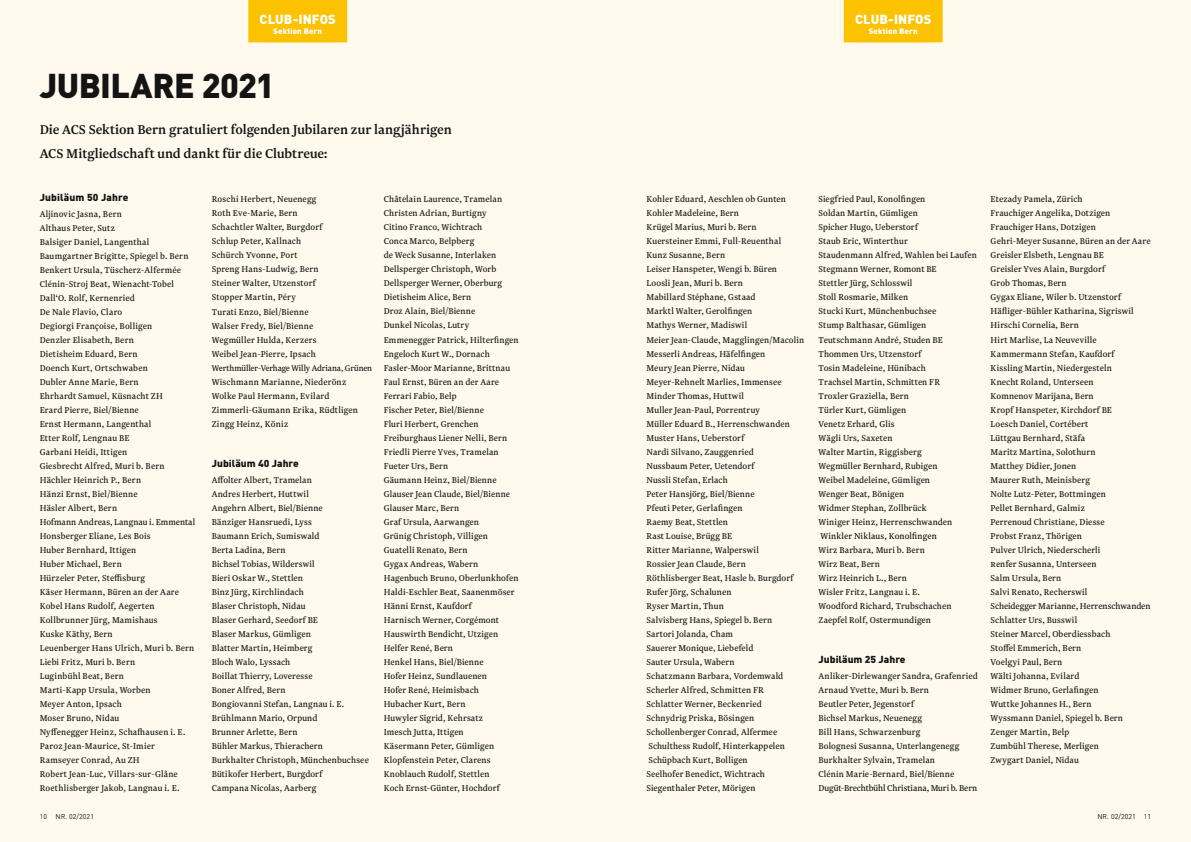
<style>
.page{position:relative;width:1191px;height:842px;background:#fffaed}
.page>*{position:absolute;margin:0;border:0;box-sizing:border-box;transform-origin:0 0}
.t1{font:900 34px "DIN";letter-spacing:-.015em;color:#131413}
.t2{font:500 15px/24px "Newzald";color:#131413}
.t3{font:900 13px "DIN";letter-spacing:.01em;color:#fff}
.t4{font:10px/14px "Newzald";letter-spacing:.015em;color:#131413}
.t5{font:900 10px "DIN";letter-spacing:.005em;color:#131413}
.t6{font:9.6px "Newzald";letter-spacing:-.005em;color:#131413}
.t7{font:900 8px "DIN";letter-spacing:.01em;color:#fff}
.t8{font:7px "DIN";letter-spacing:.01em;color:#131413}
</style>
<div class="page">
<div style="left:248px;top:0;width:99px;height:42px;background:#fcc200"></div>
<div style="left:843px;top:0;width:99px;height:42px;background:#fcc200"></div>
<h3 class="t3" style="left:259px;top:10px;width:78px">CLUB-INFOS</h3>
<p class="t7" style="left:273px;top:25px;width:50px">Sektion Bern</p>
<h1 class="t1" style="left:40px;top:64px;width:236px">JUBILARE 2021</h1>
<h2 class="t2" style="left:40px;top:118px;width:413px">Die ACS Sektion Bern gratuliert folgenden Jubilaren zur langjährigen<br>ACS Mitgliedschaft und dankt für die Clubtreue:</h2>
<p class="t5" style="left:40px;top:191px;width:90px">Jubiläum 50 Jahre</p>
<p class="t4" style="left:40px;top:207px;width:157px">Aljinovic Jasna, Bern<br>Althaus Peter, Sutz<br>Balsiger Daniel, Langenthal<br>Baumgartner Brigitte, Spiegel b. Bern<br>Benkert Ursula, Tüscherz-Alfermée<br>Clénin-Stroj Beat, Wienacht-Tobel<br>Dall‘O. Rolf, Kernenried<br>De Nale Flavio, Claro<br>Degiorgi Françoise, Bolligen<br>Denzler Elisabeth, Bern<br>Dietisheim Eduard, Bern<br>Doench Kurt, Ortschwaben<br>Dubler Anne Marie, Bern<br>Ehrhardt Samuel, Küsnacht ZH<br>Erard Pierre, Biel/Bienne<br>Ernst Hermann, Langenthal<br>Etter Rolf, Lengnau BE<br>Garbani Heidi, Ittigen<br>Giesbrecht Alfred, Muri b. Bern<br>Hächler Heinrich P., Bern<br>Hänzi Ernst, Biel/Bienne<br>Häsler Albert, Bern<br>Hofmann Andreas, Langnau i. Emmental<br>Honsberger Eliane, Les Bois<br>Huber Bernhard, Ittigen<br>Huber Michael, Bern<br>Hürzeler Peter, Steffisburg<br>Käser Hermann, Büren an der Aare<br>Kobel Hans Rudolf, Aegerten<br>Kollbrunner Jürg, Mamishaus<br>Kuske Käthy, Bern<br>Leuenberger Hans Ulrich, Muri b. Bern<br>Liebi Fritz, Muri b. Bern<br>Luginbühl Beat, Bern<br>Marti-Kapp Ursula, Worben<br>Meyer Anton, Ipsach<br>Moser Bruno, Nidau<br>Nyffenegger Heinz, Schafhausen i. E.<br>Paroz Jean-Maurice, St-Imier<br>Ramseyer Conrad, Au ZH<br>Robert Jean-Luc, Villars-sur-Glâne<br>Roethlisberger Jakob, Langnau i. E.</p>
<p class="t4" style="left:212px;top:192px;width:112px">Roschi Herbert, Neuenegg<br>Roth Eve-Marie, Bern<br>Schachtler Walter, Burgdorf<br>Schlup Peter, Kallnach<br>Schürch Yvonne, Port<br>Spreng Hans-Ludwig, Bern<br>Steiner Walter, Utzenstorf<br>Stopper Martin, Péry<br>Turati Enzo, Biel/Bienne<br>Walser Fredy, Biel/Bienne<br>Wegmüller Hulda, Kerzers<br>Weibel Jean-Pierre, Ipsach</p>
<p class="t6" style="left:212px;top:362px;width:162px">Werthmüller-Verhage Willy Adriana, Grünen</p>
<p class="t4" style="left:212px;top:374px;width:148px">Wischmann Marianne, Niederönz<br>Wolke Paul Hermann, Evilard<br>Zimmerli-Gäumann Erika, Rüdtligen<br>Zingg Heinz, Köniz</p>
<p class="t5" style="left:212px;top:456px;width:89px">Jubiläum 40 Jahre</p>
<p class="t4" style="left:212px;top:472px;width:159px">Affolter Albert, Tramelan<br>Andres Herbert, Huttwil<br>Angehrn Albert, Biel/Bienne<br>Bänziger Hansruedi, Lyss<br>Baumann Erich, Sumiswald<br>Berta Ladina, Bern<br>Bichsel Tobias, Wilderswil<br>Bieri Oskar W., Stettlen<br>Binz Jürg, Kirchlindach<br>Blaser Christoph, Nidau<br>Blaser Gerhard, Seedorf BE<br>Blaser Markus, Gümligen<br>Blatter Martin, Heimberg<br>Bloch Walo, Lyssach<br>Boillat Thierry, Loveresse<br>Boner Alfred, Bern<br>Bongiovanni Stefan, Langnau i. E.<br>Brühlmann Mario, Orpund<br>Brunner Arlette, Bern<br>Bühler Markus, Thierachern<br>Burkhalter Christoph, Münchenbuchsee<br>Bütikofer Herbert, Burgdorf<br>Campana Nicolas, Aarberg</p>
<p class="t4" style="left:384px;top:192px;width:136px">Châtelain Laurence, Tramelan<br>Christen Adrian, Burtigny<br>Citino Franco, Wichtrach<br>Conca Marco, Belpberg<br>de Weck Susanne, Interlaken<br>Dellsperger Christoph, Worb<br>Dellsperger Werner, Oberburg<br>Dietisheim Alice, Bern<br>Droz Alain, Biel/Bienne<br>Dunkel Nicolas, Lutry<br>Emmenegger Patrick, Hilterfingen<br>Engeloch Kurt W., Dornach<br>Fasler-Moor Marianne, Brittnau<br>Faul Ernst, Büren an der Aare<br>Ferrari Fabio, Belp<br>Fischer Peter, Biel/Bienne<br>Fluri Herbert, Grenchen<br>Freiburghaus Liener Nelli, Bern<br>Friedli Pierre Yves, Tramelan<br>Fueter Urs, Bern<br>Gäumann Heinz, Biel/Bienne<br>Glauser Jean Claude, Biel/Bienne<br>Glauser Marc, Bern<br>Graf Ursula, Aarwangen<br>Grünig Christoph, Villigen<br>Guatelli Renato, Bern<br>Gygax Andreas, Wabern<br>Hagenbuch Bruno, Oberlunkhofen<br>Haldi-Eschler Beat, Saanenmöser<br>Hänni Ernst, Kaufdorf<br>Harnisch Werner, Corgémont<br>Hauswirth Bendicht, Utzigen<br>Helfer René, Bern<br>Henkel Hans, Biel/Bienne<br>Hofer Heinz, Sundlauenen<br>Hofer René, Heimisbach<br>Hubacher Kurt, Bern<br>Huwyler Sigrid, Kehrsatz<br>Imesch Jutta, Ittigen<br>Käsermann Peter, Gümligen<br>Klopfenstein Peter, Clarens<br>Knoblauch Rudolf, Stettlen<br>Koch Ernst-Günter, Hochdorf</p>
<h3 class="t3" style="left:855px;top:10px;width:78px">CLUB-INFOS</h3>
<p class="t7" style="left:869px;top:25px;width:50px">Sektion Bern</p>
<p class="t4" style="left:646px;top:192px;width:159px">Kohler Eduard, Aeschlen ob Gunten<br>Kohler Madeleine, Bern<br>Krügel Marius, Muri b. Bern<br>Kuersteiner Emmi, Full-Reuenthal<br>Kunz Susanne, Bern<br>Leiser Hanspeter, Wengi b. Büren<br>Loosli Jean, Muri b. Bern<br>Mabillard Stéphane, Gstaad<br>Marktl Walter, Gerolfingen<br>Mathys Werner, Madiswil<br>Meier Jean-Claude, Magglingen/Macolin<br>Messerli Andreas, Häfelfingen<br>Meury Jean Pierre, Nidau<br>Meyer-Rehnelt Marlies, Immensee<br>Minder Thomas, Huttwil<br>Muller Jean-Paul, Porrentruy<br>Müller Eduard B., Herrenschwanden<br>Muster Hans, Ueberstorf<br>Nardi Silvano, Zauggenried<br>Nussbaum Peter, Uetendorf<br>Nussli Stefan, Erlach<br>Peter Hansjörg, Biel/Bienne<br>Pfeuti Peter, Gerlafingen<br>Raemy Beat, Stettlen<br>Rast Louise, Brügg BE<br>Ritter Marianne, Walperswil<br>Rossier Jean Claude, Bern<br>Röthlisberger Beat, Hasle b. Burgdorf<br>Rufer Jörg, Schalunen<br>Ryser Martin, Thun<br>Salvisberg Hans, Spiegel b. Bern<br>Sartori Jolanda, Cham<br>Sauerer Monique, Liebefeld<br>Sauter Ursula, Wabern<br>Schatzmann Barbara, Vordemwald<br>Scherler Alfred, Schmitten FR<br>Schlatter Werner, Beckenried<br>Schnydrig Priska, Bösingen<br>Schollenberger Conrad, Alfermee<br>Schulthess Rudolf, Hinterkappelen<br>Schüpbach Kurt, Bolligen<br>Seelhofer Benedict, Wichtrach<br>Siegenthaler Peter, Mörigen</p>
<p class="t4" style="left:818px;top:192px;width:160px">Siegfried Paul, Konolfingen<br>Soldan Martin, Gümligen<br>Spicher Hugo, Ueberstorf<br>Staub Eric, Winterthur<br>Staudenmann Alfred, Wahlen bei Laufen<br>Stegmann Werner, Romont BE<br>Stettler Jürg, Schlosswil<br>Stoll Rosmarie, Milken<br>Stucki Kurt, Münchenbuchsee<br>Stump Balthasar, Gümligen<br>Teutschmann André, Studen BE<br>Thommen Urs, Utzenstorf<br>Tosin Madeleine, Hünibach<br>Trachsel Martin, Schmitten FR<br>Troxler Graziella, Bern<br>Türler Kurt, Gümligen<br>Venetz Erhard, Glis<br>Wägli Urs, Saxeten<br>Walter Martin, Riggisberg<br>Wegmüller Bernhard, Rubigen<br>Weibel Madeleine, Gümligen<br>Wenger Beat, Bönigen<br>Widmer Stephan, Zollbrück<br>Winiger Heinz, Herrenschwanden<br>Winkler Niklaus, Konolfingen<br>Wirz Barbara, Muri b. Bern<br>Wirz Beat, Bern<br>Wirz Heinrich L., Bern<br>Wisler Fritz, Langnau i. E.<br>Woodford Richard, Trubschachen<br>Zaepfel Rolf, Ostermundigen</p>
<p class="t5" style="left:818px;top:652px;width:89px">Jubiläum 25 Jahre</p>
<p class="t4" style="left:818px;top:668px;width:161px">Anliker-Dirlewanger Sandra, Grafenried<br>Arnaud Yvette, Muri b. Bern<br>Beutler Peter, Jegenstorf<br>Bichsel Markus, Neuenegg<br>Bill Hans, Schwarzenburg<br>Bolognesi Susanna, Unterlangenegg<br>Burkhalter Sylvain, Tramelan<br>Clénin Marie-Bernard, Biel/Bienne<br>Dugüt-Brechtbühl Christiana, Muri b. Bern</p>
<p class="t4" style="left:990px;top:192px;width:161px">Etezady Pamela, Zürich<br>Frauchiger Angelika, Dotzigen<br>Frauchiger Hans, Dotzigen<br>Gehri-Meyer Susanne, Büren an der Aare<br>Greisler Elsbeth, Lengnau BE<br>Greisler Yves Alain, Burgdorf<br>Grob Thomas, Bern<br>Gygax Eliane, Wiler b. Utzenstorf<br>Häfliger-Bühler Katharina, Sigriswil<br>Hirschi Cornelia, Bern<br>Hirt Marlise, La Neuveville<br>Kammermann Stefan, Kaufdorf<br>Kissling Martin, Niedergesteln<br>Knecht Roland, Unterseen<br>Komnenov Marijana, Bern<br>Kropf Hanspeter, Kirchdorf BE<br>Loesch Daniel, Cortébert<br>Lüttgau Bernhard, Stäfa<br>Maritz Martina, Solothurn<br>Matthey Didier, Jonen<br>Maurer Ruth, Meinisberg<br>Nolte Lutz-Peter, Bottmingen<br>Pellet Bernhard, Galmiz<br>Perrenoud Christiane, Diesse<br>Probst Franz, Thörigen<br>Pulver Ulrich, Niederscherli<br>Renfer Susanna, Unterseen<br>Salm Ursula, Bern<br>Salvi Renato, Recherswil<br>Scheidegger Marianne, Herrenschwanden<br>Schlatter Urs, Busswil<br>Steiner Marcel, Oberdiessbach<br>Stoffel Emmerich, Bern<br>Voelgyi Paul, Bern<br>Wälti Johanna, Evilard<br>Widmer Bruno, Gerlafingen<br>Wuttke Johannes H., Bern<br>Wyssmann Daniel, Spiegel b. Bern<br>Zenger Martin, Belp<br>Zumbühl Therese, Merligen<br>Zwygart Daniel, Nidau</p>
<p class="t8" style="left:40px;top:812px;width:56px">10 NR. 02/2021</p>
<p class="t8" style="left:1097px;top:812px;width:55px">NR. 02/2021 11</p>
</div>
